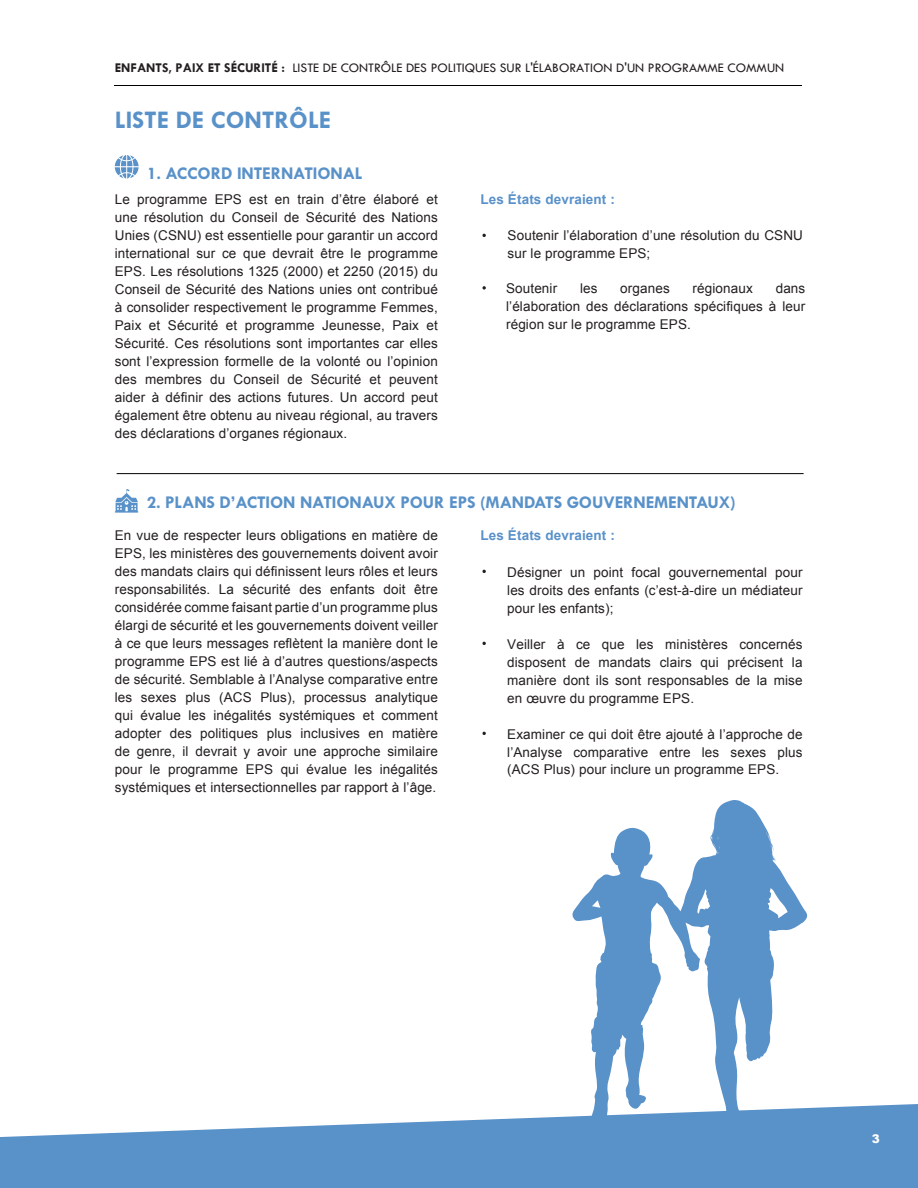
<style>
.page{position:relative;width:918px;height:1188px;background:#fff}
.page>*{position:absolute;margin:0;border:0;box-sizing:border-box;transform-origin:0 0}
.t1{font:700 25.5px "Tw Cen MT Std";color:#5991c9}
.t2{font:700 18px "Tw Cen MT Std";letter-spacing:-.01em;color:#5991c9}
.t3{font:13.5px/18px "Arial";letter-spacing:.01em;color:#231f20;text-align:justify}
.t4{font:13.5px/18px "Arial";letter-spacing:.01em;color:#231f20;text-align:justify}
.t5{font:13.5px "Tw Cen";color:#231f20}
.t6{font:700 13.5px "Arial";letter-spacing:.01em;color:#5991c9}
.t7{font:900 12px "Arial";color:#fff}
.s1{font-weight:700}
</style>
<div class="page">
<svg style="left:0;top:1104px;width:918px;height:84px;fill:#5991c9"></svg>
<svg style="left:572px;top:800px;width:236px;height:334px"></svg>
<hr style="left:117px;top:473px;width:687px;height:1px;background:#000">
<hr style="left:115px;top:85px;width:687px;height:1px;background:#000">
<svg style="left:115px;top:155px;width:24px;height:24px"></svg>
<svg style="left:115px;top:489px;width:23px;height:24px"></svg>
<svg style="left:482px;top:570px;width:4px;height:3px"></svg>
<svg style="left:482px;top:642px;width:4px;height:3px"></svg>
<svg style="left:482px;top:732px;width:4px;height:3px"></svg>
<svg style="left:482px;top:234px;width:4px;height:3px"></svg>
<svg style="left:482px;top:286px;width:4px;height:4px"></svg>
<p class="t5" style="left:115px;top:60px;width:671px"><span class="s1">ENFANTS, PAIX ET SÉCURITÉ :</span> LISTE DE CONTRÔLE DES POLITIQUES SUR L'ÉLABORATION D'UN PROGRAMME COMMUN</p>
<p class="t1" style="left:115px;top:106px;width:218px">LISTE DE CONTRÔLE</p>
<p class="t2" style="left:147px;top:164px;width:217px">1. ACCORD INTERNATIONAL</p>
<p class="t3" style="left:115px;top:190px;width:325px">Le programme EPS est en train d’être élaboré et une résolution du Conseil de Sécurité des Nations Unies (CSNU) est essentielle pour garantir un accord international sur ce que devrait être le programme EPS. Les résolutions 1325 (2000) et 2250 (2015) du Conseil de Sécurité des Nations unies ont contribué à consolider respectivement le programme Femmes, Paix et Sécurité et programme Jeunesse, Paix et Sécurité. Ces résolutions sont importantes car elles sont l’expression formelle de la volonté ou l’opinion des membres du Conseil de Sécurité et peuvent aider à définir des actions futures. Un accord peut également être obtenu au niveau régional, au travers des déclarations d’organes régionaux.</p>
<p class="t6" style="left:480px;top:190px;width:136px">Les États devraient :</p>
<p class="t3" style="left:508px;top:226px;width:297px">Soutenir l’élaboration d’une résolution du CSNU sur le programme EPS;</p>
<p class="t4" style="left:506px;top:279px;width:53px">Soutenir</p>
<p class="t4" style="left:580px;top:279px;width:19px">les</p>
<p class="t4" style="left:620px;top:279px;width:51px">organes</p>
<p class="t4" style="left:693px;top:279px;width:62px">régionaux</p>
<p class="t4" style="left:506px;top:279px;width:301px;text-indent:270px">dans l’élaboration des déclarations spécifiques à leur région sur le programme EPS.</p>
<p class="t2" style="left:147px;top:493px;width:591px">2. PLANS D’ACTION NATIONAUX POUR EPS (MANDATS GOUVERNEMENTAUX)</p>
<p class="t3" style="left:115px;top:526px;width:325px">En vue de respecter leurs obligations en matière de EPS, les ministères des gouvernements doivent avoir des mandats clairs qui définissent leurs rôles et leurs responsabilités. La sécurité des enfants doit être considérée comme faisant partie d’un programme plus élargi de sécurité et les gouvernements doivent veiller à ce que leurs messages reflètent la manière dont le programme EPS est lié à d’autres questions/aspects de sécurité. Semblable à l’Analyse comparative entre les sexes plus (ACS Plus), processus analytique qui évalue les inégalités systémiques et comment adopter des politiques plus inclusives en matière de genre, il devrait y avoir une approche similaire pour le programme EPS qui évalue les inégalités systémiques et intersectionnelles par rapport à l’âge.</p>
<p class="t6" style="left:480px;top:526px;width:136px">Les États devraient :</p>
<p class="t3" style="left:507px;top:563px;width:297px">Désigner un point focal gouvernemental pour les droits des enfants (c’est-à-dire un médiateur pour les enfants);</p>
<p class="t3" style="left:507px;top:635px;width:297px">Veiller à ce que les ministères concernés disposent de mandats clairs qui précisent la manière dont ils sont responsables de la mise en œuvre du programme EPS.</p>
<p class="t3" style="left:507px;top:725px;width:297px">Examiner ce qui doit être ajouté à l’approche de l’Analyse comparative entre les sexes plus (ACS Plus) pour inclure un programme EPS.</p>
<p class="t7" style="left:872px;top:1130px;width:10px">3</p>
</div>
